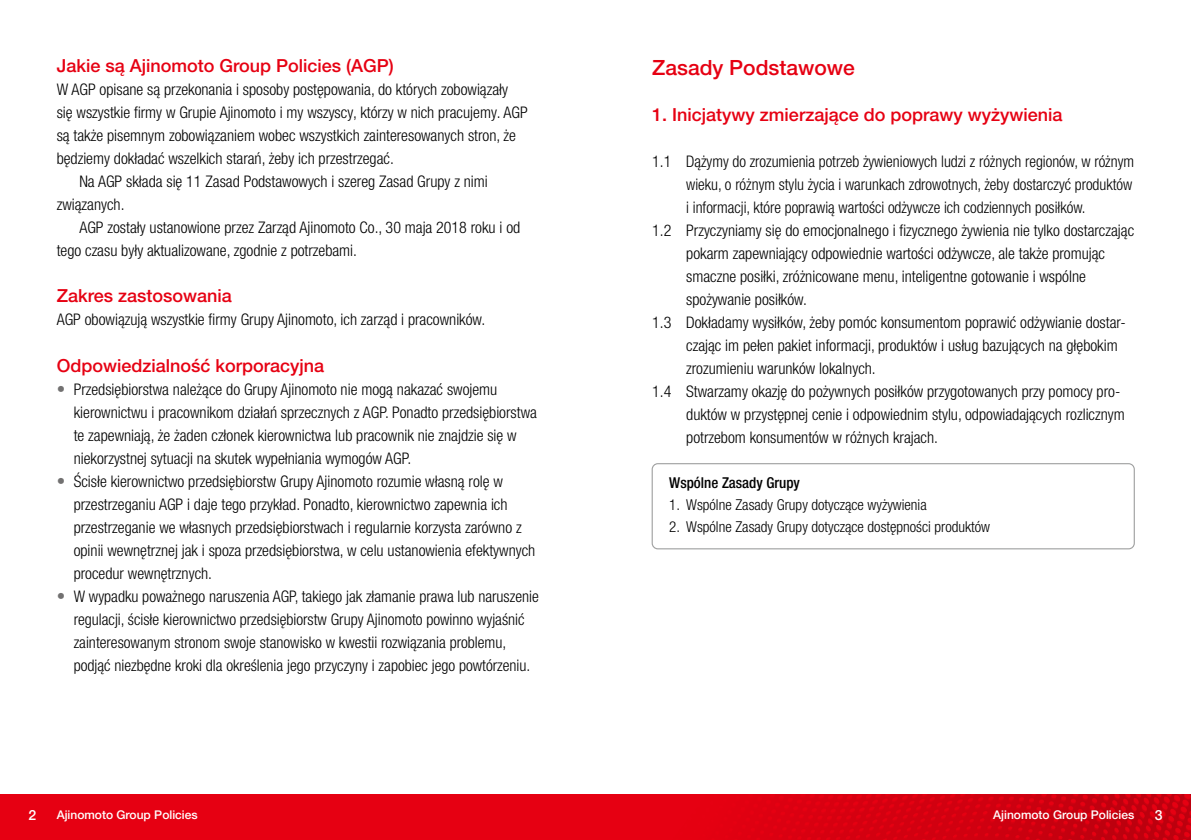
<style>
.page{position:relative;width:1191px;height:840px;background:#fff}
.page>*{position:absolute;margin:0;border:0;box-sizing:border-box;transform-origin:0 0}
.t1{font:500 21px "Helvetica Neue LT Pro";color:#e60012}
.t2{font:500 18px "Helvetica Neue LT Pro";color:#e60012}
.t3{font:300 condensed 16px/23px "Helvetica Neue LT Pro";color:#000}
.t4{font:300 condensed 15px "Helvetica Neue LT Pro";color:#000}
.t5{font:500 condensed 15px "Helvetica Neue LT Std";color:#000}
.t6{font:500 14px "Helvetica Neue LT Std";color:#fff}
.t7{font:500 12px "Helvetica Neue LT Std";color:#fff}
.s1{font-family:"Helvetica Neue LT Std";font-size:17px;color:#727171}
</style>
<div class="page">
<div style="left:0;top:794px;width:1191px;height:45px;background:#e60012"></div>
<img style="left:766px;top:794px;width:425px;height:45px">
<div style="left:651px;top:463px;width:483px;height:86px;border:1px solid #9fa0a0;border-radius:6px"></div>
<p class="t2" style="left:57px;top:55px;width:339px">Jakie są Ajinomoto Group Policies (AGP)</p>
<p class="t3" style="left:57px;top:78px;width:453px">W AGP opisane są przekonania i sposoby postępowania, do których zobowiązały</p>
<p class="t3" style="left:57px;top:101px;width:472px">się wszystkie firmy w Grupie Ajinomoto i my wszyscy, którzy w nich pracujemy. AGP</p>
<p class="t3" style="left:57px;top:124px;width:461px">są także pisemnym zobowiązaniem wobec wszystkich zainteresowanych stron, że</p>
<p class="t3" style="left:57px;top:147px;width:339px">będziemy dokładać wszelkich starań, żeby ich przestrzegać.</p>
<p class="t3" style="left:79px;top:170px;width:410px">Na AGP składa się 11 Zasad Podstawowych i szereg Zasad Grupy z nimi</p>
<p class="t3" style="left:57px;top:193px;width:69px">związanych.</p>
<p class="t3" style="left:79px;top:216px;width:442px">AGP zostały ustanowione przez Zarząd Ajinomoto Co., 30 maja 2018 roku i od</p>
<p class="t3" style="left:57px;top:239px;width:302px">tego czasu były aktualizowane, zgodnie z potrzebami.</p>
<p class="t2" style="left:57px;top:285px;width:177px">Zakres zastosowania</p>
<p class="t3" style="left:57px;top:308px;width:430px">AGP obowiązują wszystkie firmy Grupy Ajinomoto, ich zarząd i pracowników.</p>
<p class="t2" style="left:57px;top:354px;width:269px">Odpowiedzialność korporacyjna</p>
<p class="t3" style="left:74px;top:377px;width:465px;text-indent:-17px"><span class="s1">•</span> Przedsiębiorstwa należące do Grupy Ajinomoto nie mogą nakazać swojemu kierownictwu i pracownikom działań sprzecznych z AGP. Ponadto przedsiębiorstwa te zapewniają, że żaden członek kierownictwa lub pracownik nie znajdzie się w niekorzystnej sytuacji na skutek wypełniania wymogów AGP.</p>
<p class="t3" style="left:74px;top:469px;width:463px;text-indent:-17px"><span class="s1">•</span> Ścisłe kierownictwo przedsiębiorstw Grupy Ajinomoto rozumie własną rolę w przestrzeganiu AGP i daje tego przykład. Ponadto, kierownictwo zapewnia ich przestrzeganie we własnych przedsiębiorstwach i regularnie korzysta zarówno z opinii wewnętrznej jak i spoza przedsiębiorstwa, w celu ustanowienia efektywnych procedur wewnętrznych.</p>
<p class="t3" style="left:74px;top:584px;width:466px;text-indent:-17px"><span class="s1">•</span> W wypadku poważnego naruszenia AGP, takiego jak złamanie prawa lub naruszenie regulacji, ścisłe kierownictwo przedsiębiorstw Grupy Ajinomoto powinno wyjaśnić zainteresowanym stronom swoje stanowisko w kwestii rozwiązania problemu, podjąć niezbędne kroki dla określenia jego przyczyny i zapobiec jego powtórzeniu.</p>
<h1 class="t1" style="left:652px;top:55px;width:204px">Zasady Podstawowe</h1>
<p class="t2" style="left:652px;top:103px;width:412px">1. Inicjatywy zmierzające do poprawy wyżywienia</p>
<p class="t3" style="left:652px;top:149px;width:483px">1.1 Dążymy do zrozumienia potrzeb żywieniowych ludzi z różnych regionów, w różnym</p>
<p class="t3" style="left:686px;top:172px;width:447px">wieku, o różnym stylu życia i warunkach zdrowotnych, żeby dostarczyć produktów</p>
<p class="t3" style="left:686px;top:195px;width:401px">i informacji, które poprawią wartości odżywcze ich codziennych posiłków.</p>
<p class="t3" style="left:652px;top:218px;width:483px">1.2 Przyczyniamy się do emocjonalnego i fizycznego żywienia nie tylko dostarczając</p>
<p class="t3" style="left:686px;top:241px;width:420px">pokarm zapewniający odpowiednie wartości odżywcze, ale także promując</p>
<p class="t3" style="left:686px;top:264px;width:401px">smaczne posiłki, zróżnicowane menu, inteligentne gotowanie i wspólne</p>
<p class="t3" style="left:686px;top:287px;width:122px">spożywanie posiłków.</p>
<p class="t3" style="left:652px;top:310px;width:475px">1.3 Dokładamy wysiłków, żeby pomóc konsumentom poprawić odżywianie dostar-</p>
<p class="t3" style="left:686px;top:333px;width:433px">czając im pełen pakiet informacji, produktów i usług bazujących na głębokim</p>
<p class="t3" style="left:686px;top:356px;width:191px">zrozumieniu warunków lokalnych.</p>
<p class="t3" style="left:652px;top:379px;width:469px">1.4 Stwarzamy okazję do pożywnych posiłków przygotowanych przy pomocy pro-</p>
<p class="t3" style="left:686px;top:402px;width:440px">duktów w przystępnej cenie i odpowiednim stylu, odpowiadających rozlicznym</p>
<p class="t3" style="left:686px;top:425px;width:253px">potrzebom konsumentów w różnych krajach.</p>
<p class="t5" style="left:669px;top:473px;width:132px">Wspólne Zasady Grupy</p>
<p class="t4" style="left:669px;top:496px;width:259px">1. Wspólne Zasady Grupy dotyczące wyżywienia</p>
<p class="t4" style="left:669px;top:518px;width:322px">2. Wspólne Zasady Grupy dotyczące dostępności produktów</p>
<p class="t6" style="left:28px;top:806px;width:9px">2</p>
<p class="t7" style="left:57px;top:806px;width:142px">Ajinomoto Group Policies</p>
<p class="t7" style="left:993px;top:806px;width:142px">Ajinomoto Group Policies</p>
<p class="t6" style="left:1154px;top:806px;width:9px">3</p>
</div>
